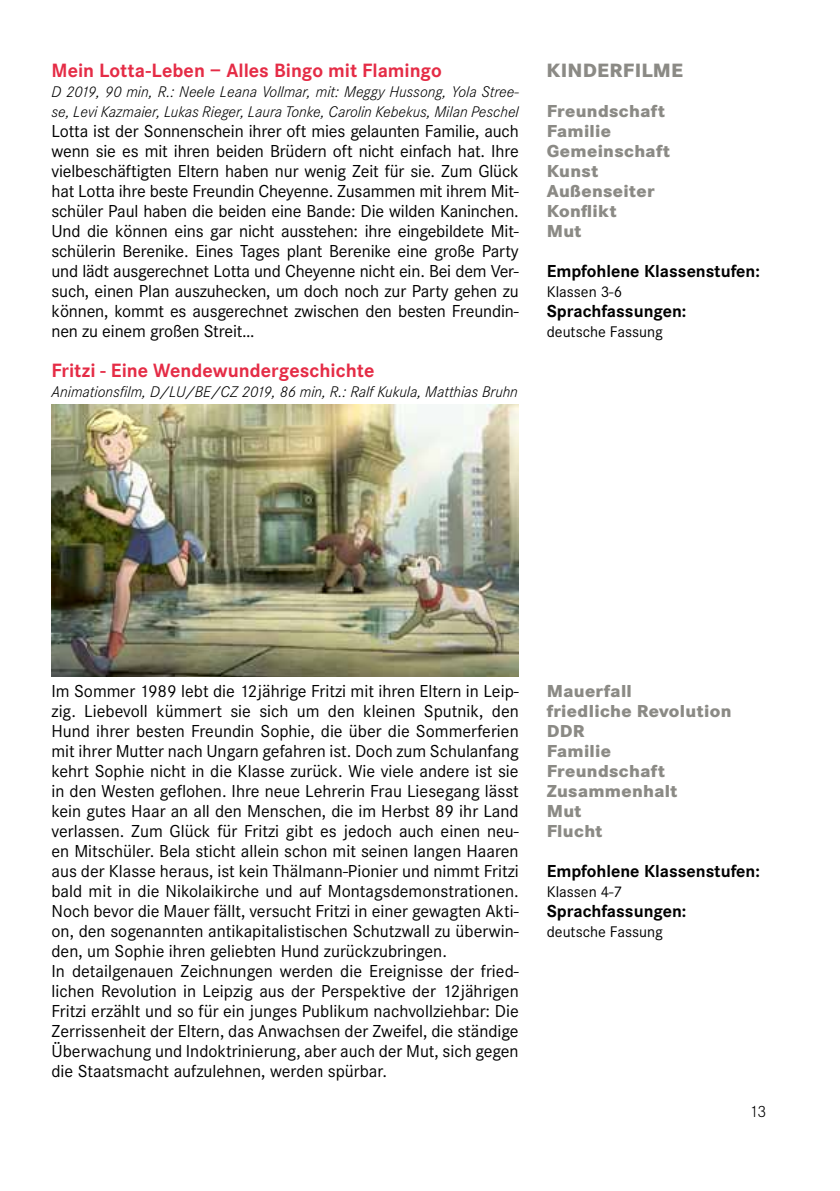
<style>
.page{position:relative;width:840px;height:1191px;background:#fff}
.page>*{position:absolute;margin:0;border:0;box-sizing:border-box;transform-origin:0 0}
.t1{font:700 20px "Corporate S";color:#e52c46}
.t2{font:800 20px "Corporate S";color:#8b8a85}
.t3{font:18px/20px "Corporate S";color:#000;text-align:justify}
.t4{font:800 18px/20px "Corporate S";letter-spacing:.02em;color:#8b8a85}
.t5{font:700 18px "Corporate S";color:#000}
.t6{font:300 17px "Corporate S";color:#000}
.t7{font:italic 300 16px/20px "Corporate S";color:#000}
.t8{font:16px "Corporate S";color:#000}
</style>
<div class="page">
<img style="left:51px;top:405px;width:467px;height:272px">
<p class="t1" style="left:51px;top:59px;width:391px">Mein Lotta-Leben – Alles Bingo mit Flamingo</p>
<p class="t7" style="left:51px;top:82px;width:468px">D 2019, 90 min, R.: Neele Leana Vollmar, mit: Meggy Hussong, Yola Stree&shy;se, Levi Kazmaier, Lukas Rieger, Laura Tonke, Carolin Kebekus, Milan Peschel</p>
<p class="t3" style="left:51px;top:121px;width:468px">Lotta ist der Sonnenschein ihrer oft mies gelaunten Familie, auch wenn sie es mit ihren beiden Brüdern oft nicht einfach hat. Ihre vielbeschäftigten Eltern haben nur wenig Zeit für sie. Zum Glück hat Lotta ihre beste Freundin Cheyenne. Zusammen mit ihrem Mit&shy;schüler Paul haben die beiden eine Bande: Die wilden Kaninchen.<br>Und die können eins gar nicht ausstehen: ihre eingebildete Mit&shy;schülerin Berenike. Eines Tages plant Berenike eine große Party und lädt ausgerechnet Lotta und Cheyenne nicht ein. Bei dem Ver&shy;such, einen Plan auszuhecken, um doch noch zur Party gehen zu können, kommt es ausgerechnet zwischen den besten Freundin&shy;nen zu einem großen Streit…</p>
<p class="t1" style="left:51px;top:359px;width:324px">Fritzi - Eine Wendewundergeschichte</p>
<p class="t7" style="left:51px;top:382px;width:467px">Animationsfilm, D/LU/BE/CZ 2019, 86 min, R.: Ralf Kukula, Matthias Bruhn</p>
<p class="t2" style="left:546px;top:58px;width:64px">Kin derfilme</p>
<p class="t4" style="left:546px;top:101px;width:125px">Freundschaft<br>Familie<br>Gemeinschaft<br>Kunst<br>Außenseiter<br>Konflikt<br>Mut</p>
<p class="t5" style="left:546px;top:260px;width:214px">Empfohlene Klassenstufen:</p>
<p class="t8" style="left:546px;top:283px;width:77px">Klassen 3-6</p>
<p class="t5" style="left:546px;top:300px;width:141px">Sprachfassungen:</p>
<p class="t8" style="left:546px;top:323px;width:117px">deutsche Fassung</p>
<p class="t3" style="left:51px;top:681px;width:468px;text-align:left">Im Sommer 1989 lebt die 12jährige Fritzi mit ihren Eltern in Leip&shy;zig. Liebevoll kümmert sie sich um den kleinen Sputnik, den Hund ihrer besten Freundin Sophie, die über die Sommerferien mit ihrer Mutter nach Ungarn gefahren ist. Doch zum Schulanfang kehrt Sophie nicht in die Klasse zurück. Wie viele andere ist sie in den Westen geflohen. Ihre neue Lehrerin Frau Liesegang lässt kein gutes Haar an all den Menschen, die im Herbst 89 ihr Land verlassen. Zum Glück für Fritzi gibt es jedoch auch einen neu&shy;en Mitschüler. Bela sticht allein schon mit seinen langen Haaren aus der Klasse heraus, ist kein Thälmann-Pionier und nimmt Fritzi bald mit in die Nikolaikirche und auf Montagsdemonstrationen.<br>Noch bevor die Mauer fällt, versucht Fritzi in einer gewagten Akti&shy;on, den sogenannten antikapitalistischen Schutzwall zu überwin&shy;den, um Sophie ihren geliebten Hund zurückzubringen.<br>In detailgenauen Zeichnungen werden die Ereignisse der fried&shy;lichen Revolution in Leipzig aus der Perspektive der 12jährigen Fritzi erzählt und so für ein junges Publikum nachvollziehbar: Die Zerrissenheit der Eltern, das Anwachsen der Zweifel, die ständige Überwachung und Indoktrinierung, aber auch der Mut, sich gegen die Staatsmacht aufzulehnen, werden spürbar.</p>
<p class="t4" style="left:546px;top:681px;width:186px">Mauerfall<br>friedliche Revolution<br>DD R<br>Familie<br>Freundschaft<br>Zusammenhalt<br>Mut<br>Flucht</p>
<p class="t5" style="left:546px;top:860px;width:214px">Empfohlene Klassenstufen:</p>
<p class="t8" style="left:546px;top:883px;width:77px">Klassen 4-7</p>
<p class="t5" style="left:546px;top:900px;width:141px">Sprachfassungen:</p>
<p class="t8" style="left:546px;top:923px;width:117px">deutsche Fassung</p>
<p class="t6" style="left:749px;top:1102px;width:18px">13</p>
</div>
